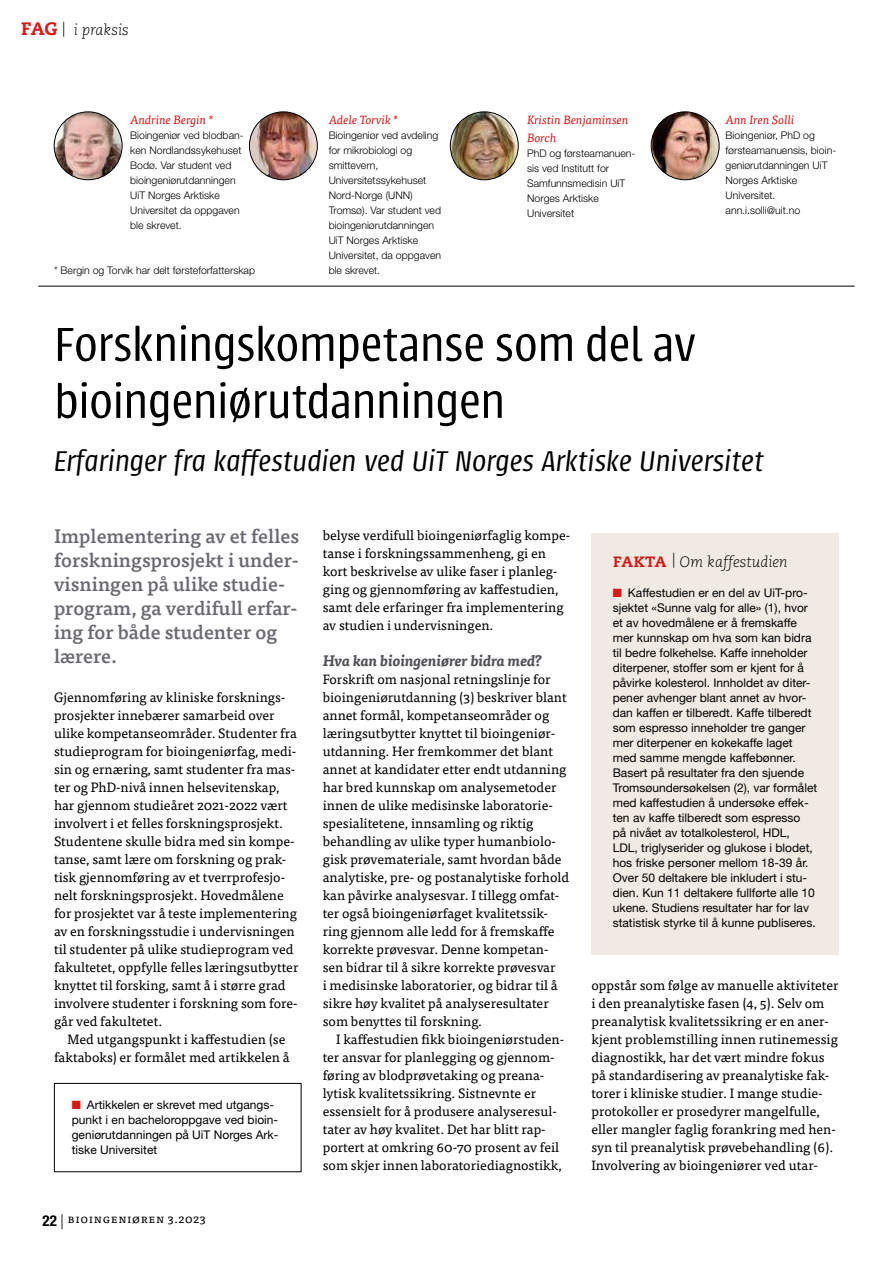
<style>
.page{position:relative;width:893px;height:1263px;background:#fff}
.page>*{position:absolute;margin:0;border:0;box-sizing:border-box;transform-origin:0 0}
.t1{font:300 52.5px/57px "Urbana";letter-spacing:-.015em;color:#000}
.t2{font:italic 300 31.5px "Urbana";color:#000}
.t3{font:500 19.5px/24px "Tisa Pro";color:#6b6a71}
.t4{font:italic 300 15px "Caecilia LT Std";color:#000}
.t5{font:italic 700 15px "Tisa Pro";color:#545158}
.t6{font:13.5px/18px "Tisa Pro";color:#000}
.t7{font:12px/15px "Helvetica Neue LT Pro";color:#000}
.t8{font:italic 12px/18px "Tisa Pro";color:#dc1715}
.t9{font:12px "Tisa Pro";letter-spacing:.05em;color:#000}
.t10{font:300 10.5px/15px "Helvetica Neue LT Pro";color:#000}
.s1{font-weight:800;font-style:normal;font-size:18px;color:#dc1715}
.s2{color:#dc1715}
.s3{font-family:"Helvetica Neue LT Pro";font-weight:700;font-stretch:condensed;font-size:15px}
.s4{font-family:"Helvetica Neue LT Pro";font-weight:300;font-size:15px}
.s5{font-weight:800;font-style:normal;color:#dc1715}
</style>
<div class="page">
<img style="left:54px;top:112px;width:68px;height:68px;border-radius:34px">
<div style="left:54px;top:112px;width:68px;height:68px;border:1px solid #000;border-radius:50%"></div>
<img style="left:450px;top:112px;width:68px;height:68px;border-radius:34px">
<div style="left:450px;top:112px;width:68px;height:68px;border:1px solid #000;border-radius:50%"></div>
<img style="left:651px;top:112px;width:68px;height:68px;border-radius:34px">
<div style="left:651px;top:112px;width:68px;height:68px;border:1px solid #000;border-radius:50%"></div>
<hr style="left:38px;top:286px;width:817px;height:1px;background:#000">
<div style="left:591px;top:533px;width:248px;height:421px;background:#f0eae2"></div>
<div style="left:54px;top:1083px;width:247px;height:89px;border:1px solid #000"></div>
<img style="left:249px;top:112px;width:68px;height:68px;border-radius:34px">
<div style="left:249px;top:112px;width:69px;height:68px;border:1px solid #000;border-radius:50%"></div>
<p class="t4" style="left:21px;top:21px;width:109px"><span class="s1">FAG</span> | i praksis</p>
<p class="t8" style="left:130px;top:110px;width:85px">Andrine Bergin *</p>
<p class="t10" style="left:130px;top:128px;width:115px">Bioingeniør ved blodban&shy;ken Nordlandssykehuset<br>Bodø. Var student ved bioingeniørutdanningen<br>UiT Norges Arktiske<br>Universitet da oppgaven ble skrevet.</p>
<p class="t10" style="left:54px;top:263px;width:203px">* Bergin og Torvik har delt førsteforfatterskap</p>
<p class="t8" style="left:329px;top:110px;width:71px">Adele Torvik *</p>
<p class="t10" style="left:329px;top:128px;width:114px">Bioingeniør ved avdeling for mikrobiologi og smittevern,<br>Universitetssykehuset<br>Nord-Norge (UNN)<br>Tromsø). Var student ved bioingeniørutdanningen<br>UiT Norges Arktiske<br>Universitet, da oppgaven ble skrevet.</p>
<p class="t8" style="left:527px;top:110px;width:103px">Kristin Benjaminsen<br>Borch</p>
<p class="t10" style="left:527px;top:146px;width:110px">PhD og førsteamanuen&shy;sis ved Institutt for<br>Samfunnsmedisin UiT<br>Norges Arktiske<br>Universitet</p>
<p class="t8" style="left:726px;top:110px;width:70px">Ann Iren Solli</p>
<p class="t10" style="left:726px;top:128px;width:112px">Bioingeniør, PhD og førsteamanuensis, bioin&shy;geniørutdanningen UiT<br>Norges Arktiske<br>Universitet. ann.i.solli@uit.no</p>
<h1 class="t1" style="left:54px;top:316px;width:643px">Forskningskompetanse som del av bioingeniørutdanningen</h1>
<h2 class="t2" style="left:54px;top:444px;width:711px">Erfaringer fra kaffestudien ved UiT Norges Arktiske Universitet</h2>
<h3 class="t3" style="left:54px;top:523px;width:247px">Implementering av et felles forskningsprosjekt i under&shy;visningen på ulike studie&shy;program, ga verdifull erfar&shy;ing for både studenter og lærere.</h3>
<p class="t6" style="left:54px;top:687px;width:246px">Gjennomføring av kliniske forsknings&shy;prosjekter innebærer samarbeid over ulike kompetanseområder. Studenter fra studieprogram for bioingeniørfag, medi&shy;sin og ernæring, samt studenter fra mas&shy;ter og PhD-nivå innen helsevitenskap, har gjennom studieåret 2021-2022 vært involvert i et felles forskningsprosjekt.<br>Studentene skulle bidra med sin kompe&shy;tanse, samt lære om forskning og prak&shy;tisk gjennomføring av et tverrprofesjo&shy;nelt forskningsprosjekt. Hovedmålene for prosjektet var å teste implementering av en forskningsstudie i undervisningen til studenter på ulike studieprogram ved fakultetet, oppfylle felles læringsutbytter knyttet til forsking, samt å i større grad involvere studenter i forskning som fore&shy;går ved fakultetet.</p>
<p class="t6" style="left:54px;top:1029px;width:237px;text-indent:14px">Med utgangspunkt i kaffestudien (se faktaboks) er formålet med artikkelen å</p>
<p class="t7" style="left:72px;top:1097px;width:208px"><span class="s2">■</span> Artikkelen er skrevet med utgangs&shy;punkt i en bacheloroppgave ved bioin&shy;geniørutdanningen på UiT Norges Ark&shy;tiske Universitet</p>
<p class="t9" style="left:43px;top:1209px;width:165px"><span class="s3">22</span> <span class="s4">|</span> Bioingeniøren 3.2023</p>
<p class="t6" style="left:323px;top:525px;width:249px">belyse verdifull bioingeniørfaglig kompe&shy;tanse i forskningssammenheng, gi en kort beskrivelse av ulike faser i planleg&shy;ging og gjennomføring av kaffestudien, samt dele erfaringer fra implementering av studien i undervisningen.</p>
<p class="t5" style="left:323px;top:649px;width:221px">Hva kan bioingeniører bidra med?</p>
<p class="t6" style="left:323px;top:669px;width:248px">Forskrift om nasjonal retningslinje for bioingeniørutdanning (3) beskriver blant annet formål, kompetanseområder og læringsutbytter knyttet til bioingeniør&shy;utdanning. Her fremkommer det blant annet at kandidater etter endt utdanning har bred kunnskap om analysemetoder innen de ulike medisinske laboratorie&shy;spesialitetene, innsamling og riktig behandling av ulike typer humanbiolo&shy;gisk prøvemateriale, samt hvordan både analytiske, pre- og postanalytiske forhold kan påvirke analysesvar. I tillegg omfat&shy;ter også bioingeniørfaget kvalitetssik&shy;ring gjennom alle ledd for å fremskaffe korrekte prøvesvar. Denne kompetan&shy;sen bidrar til å sikre korrekte prøvesvar<br>i medisinske laboratorier, og bidrar til å sikre høy kvalitet på analyseresultater som benyttes til forskning.</p>
<p class="t6" style="left:323px;top:1029px;width:243px;text-indent:14px">I kaffestudien fikk bioingeniørstuden&shy;ter ansvar for planlegging og gjennom&shy;føring av blodprøvetaking og preana&shy;lytisk kvalitetssikring. Sistnevnte er essensielt for å produsere analyseresul&shy;tater av høy kvalitet. Det har blitt rap&shy;portert at omkring 60-70 prosent av feil som skjer innen laboratoriediagnostikk,</p>
<p class="t4" style="left:613px;top:553px;width:176px"><span class="s5">FAKTA</span> | Om kaffestudien</p>
<p class="t7" style="left:613px;top:584px;width:206px"><span class="s2">■</span> Kaffestudien er en del av UiT-pro&shy;sjektet «Sunne valg for alle» (1), hvor et av hovedmålene er å fremskaffe mer kunnskap om hva som kan bidra til bedre folkehelse. Kaffe inneholder diterpener, stoffer som er kjent for å påvirke kolesterol. Innholdet av diter&shy;pener avhenger blant annet av hvor&shy;dan kaffen er tilberedt. Kaffe tilberedt som espresso inneholder tre ganger mer diterpener en kokekaffe laget med samme mengde kaffebønner.<br>Basert på resultater fra den sjuende Tromsøundersøkelsen (2), var formålet med kaffestudien å undersøke effek&shy;ten av kaffe tilberedt som espresso<br>på nivået av totalkolesterol, HDL, LDL, triglyserider og glukose i blodet, hos friske personer mellom 18-39 år.<br>Over 50 deltakere ble inkludert i stu&shy;dien. Kun 11 deltakere fullførte alle 10 ukene. Studiens resultater har for lav statistisk styrke til å kunne publiseres.</p>
<p class="t6" style="left:591px;top:975px;width:248px">oppstår som følge av manuelle aktiviteter i den preanalytiske fasen (4, 5). Selv om preanalytisk kvalitetssikring er en aner&shy;kjent problemstilling innen rutinemessig diagnostikk, har det vært mindre fokus på standardisering av preanalytiske fak&shy;torer i kliniske studier. I mange studie&shy;protokoller er prosedyrer mangelfulle, eller mangler faglig forankring med hen&shy;syn til preanalytisk prøvebehandling (6).<br>Involvering av bioingeniører ved utar-</p>
</div>
